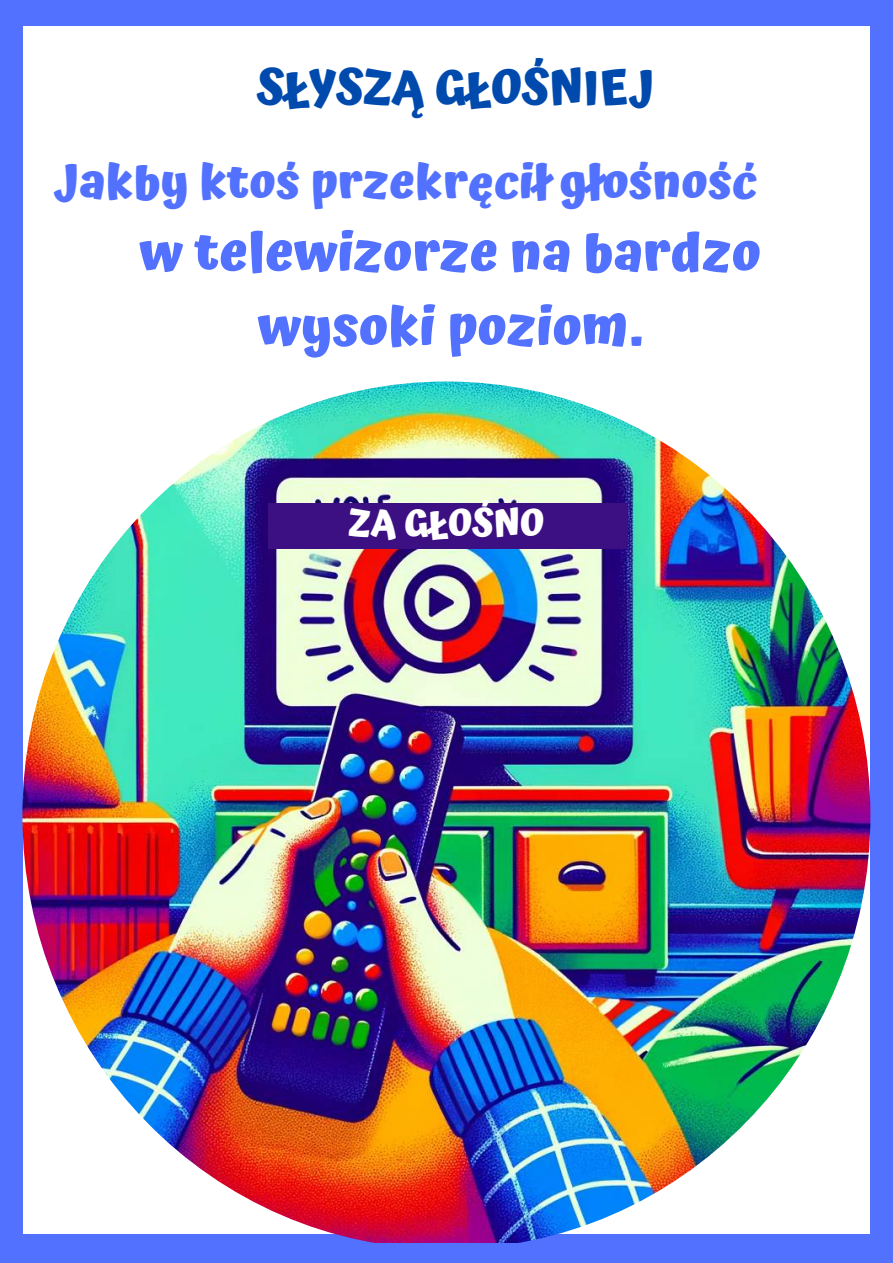
<style>
.page{position:relative;width:893px;height:1263px;background:#fff}
.page>*{position:absolute;margin:0;border:0;box-sizing:border-box;transform-origin:0 0}
.t1{font:700 53.25px/74.2px "Atma";color:#5271ff;text-align:center}
.t2{font:700 48px "Atma";color:#5271ff}
.t3{font:700 48px "Atma";color:#004aad}
.t4{font:700 37.5px "Atma";color:#fff}
</style>
<div class="page">
<div style="left:0;top:0;width:23px;height:1263px;background:#5271ff"></div>
<div style="left:870px;top:0;width:23px;height:1263px;background:#5271ff"></div>
<div style="left:0;top:1233px;width:893px;height:30px;background:#5271ff"></div>
<div style="left:0;top:0;width:893px;height:26px;background:#5271ff"></div>
<img style="left:22px;top:381px;width:848px;height:861px">
<div style="left:268px;top:503px;width:360px;height:45px;background:#3c1082"></div>
<p class="t3" style="left:257px;top:60px;width:398px">SŁYSZĄ GŁOŚNIEJ</p>
<p class="t2" style="left:54px;top:153px;width:705px">Jakby ktoś przekręcił głośność</p>
<p class="t1" style="left:139px;top:215px;width:623px">w telewizorze na bardzo wysoki poziom.</p>
<p class="t4" style="left:348px;top:501px;width:197px">ZA GŁOŚNO</p>
</div>
